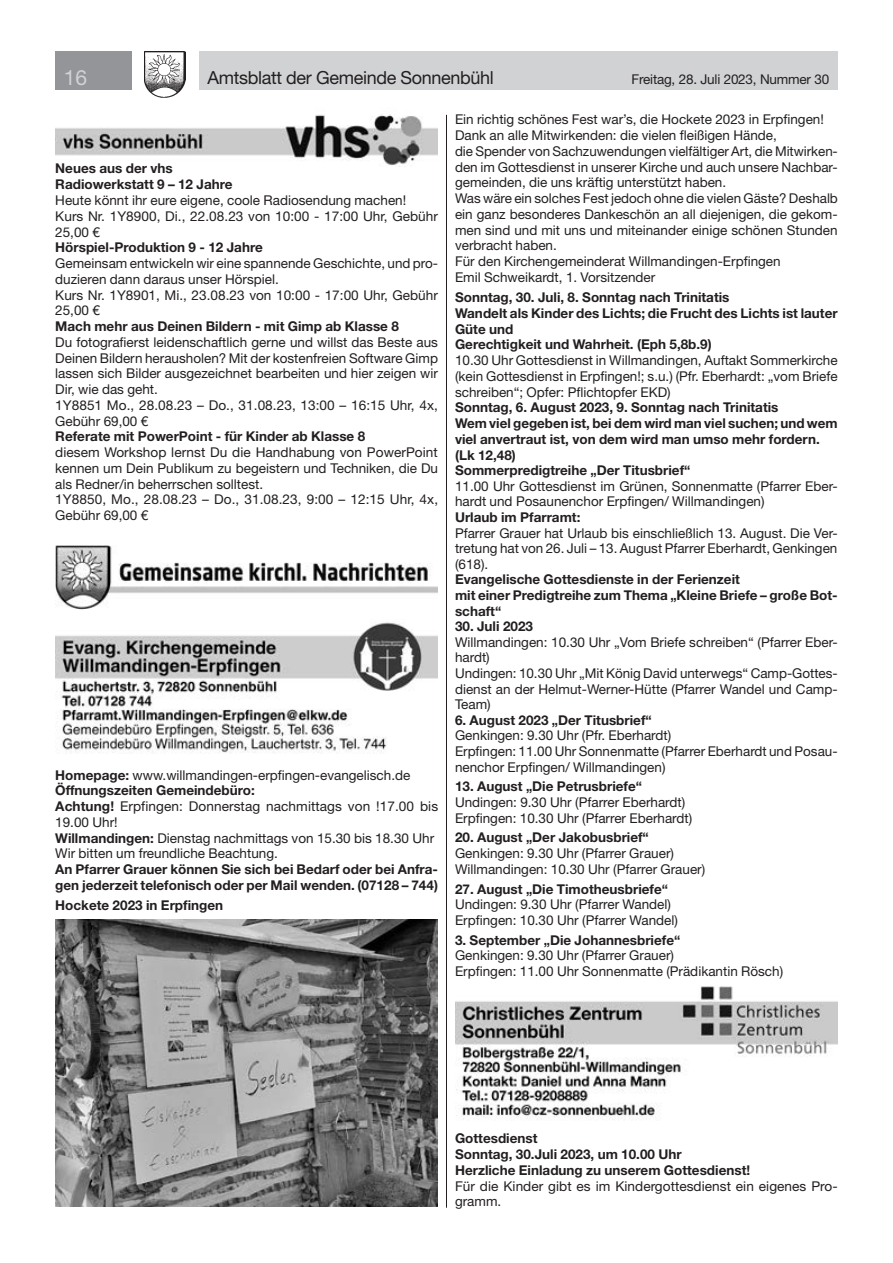
<style>
.page{position:relative;width:893px;height:1263px;background:#fff}
.page>*{position:absolute;margin:0;border:0;box-sizing:border-box;transform-origin:0 0}
.t1{font:21px "Helvetica Neue LT Std";color:#d1d2d4}
.t2{font:18px "Helvetica Neue LT Std";letter-spacing:-.02em;color:#231f20}
.t3{font:13.5px/15.8px "Helvetica Neue LT Std";color:#231f20}
.t4{font:700 13.5px/15.8px "Helvetica Neue LT Std";color:#231f20}
.s1{font-weight:700}
</style>
<div class="page">
<div style="left:199px;top:51px;width:639px;height:38px;background:#d1d2d4"></div>
<div style="left:55px;top:51px;width:77px;height:38px;background:#939598"></div>
<img style="left:145px;top:51px;width:41px;height:47px">
<img style="left:55px;top:114px;width:383px;height:51px">
<img style="left:55px;top:545px;width:383px;height:65px">
<img style="left:55px;top:622px;width:383px;height:132px">
<img style="left:55px;top:919px;width:383px;height:287px">
<img style="left:455px;top:986px;width:383px;height:134px">
<hr style="left:446px;top:115px;width:1px;height:1093px;background:#231f20">
<h1 class="t1" style="left:64px;top:65px;width:25px">16</h1>
<h2 class="t2" style="left:207px;top:67px;width:288px">Amtsblatt der Gemeinde Sonnenbühl</h2>
<p class="t3" style="left:632px;top:71px;width:199px">Freitag, 28. Juli 2023, Nummer 30</p>
<p class="t4" style="left:55px;top:160px;width:179px">Neues aus der vhs<br>Radiowerkstatt 9 – 12 Jahre</p>
<p class="t3" style="left:55px;top:192px;width:384px">Heute könnt ihr eure eigene, coole Radiosendung machen!<br>Kurs Nr. 1Y8900, Di., 22.08.23 von 10:00 - 17:00 Uhr, Gebühr<br>25,00 €</p>
<p class="t4" style="left:55px;top:239px;width:209px">Hörspiel-Produktion 9 - 12 Jahre</p>
<p class="t3" style="left:55px;top:255px;width:384px">Gemeinsam entwickeln wir eine spannende Geschichte, und pro&shy;duzieren dann daraus unser Hörspiel.<br>Kurs Nr. 1Y8901, Mi., 23.08.23 von 10:00 - 17:00 Uhr, Gebühr 25,00 €</p>
<p class="t4" style="left:55px;top:318px;width:345px">Mach mehr aus Deinen Bildern - mit Gimp ab Klasse 8</p>
<p class="t3" style="left:55px;top:334px;width:384px">Du fotografierst leidenschaftlich gerne und willst das Beste aus Deinen Bildern herausholen? Mit der kostenfreien Software Gimp lassen sich Bilder ausgezeichnet bearbeiten und hier zeigen wir Dir, wie das geht.<br>1Y8851 Mo., 28.08.23 – Do., 31.08.23, 13:00 – 16:15 Uhr, 4x, Gebühr 69,00 €</p>
<p class="t4" style="left:55px;top:428px;width:311px">Referate mit PowerPoint - für Kinder ab Klasse 8</p>
<p class="t3" style="left:55px;top:444px;width:384px">diesem Workshop lernst Du die Handhabung von PowerPoint kennen um Dein Publikum zu begeistern und Techniken, die Du als Redner/in beherrschen solltest.<br>1Y8850, Mo., 28.08.23 – Do., 31.08.23, 9:00 – 12:15 Uhr, 4x, Gebühr 69,00 €</p>
<p class="t3" style="left:55px;top:767px;width:384px"><span class="s1">Homepage:</span> www.willmandingen-erpfingen-evangelisch.de <span class="s1">Öffnungszeiten Gemeindebüro:<br>Achtung!</span> Erpfingen: Donnerstag nachmittags von !17.00 bis 19.00 Uhr!<br><span class="s1">Willmandingen:</span> Dienstag nachmittags von 15.30 bis 18.30 Uhr Wir bitten um freundliche Beachtung.</p>
<p class="t4" style="left:55px;top:861px;width:384px">An Pfarrer Grauer können Sie sich bei Bedarf oder bei Anfra&shy;gen jederzeit telefonisch oder per Mail wenden. (07128 – 744)</p>
<p class="t4" style="left:55px;top:897px;width:169px">Hockete 2023 in Erpfingen</p>
<p class="t3" style="left:455px;top:112px;width:384px">Ein richtig schönes Fest war’s, die Hockete 2023 in Erpfingen!<br>Dank an alle Mitwirkenden: die vielen fleißigen Hände,<br>die Spender von Sachzuwendungen vielfältiger Art, die Mitwirken&shy;den im Gottesdienst in unserer Kirche und auch unsere Nachbar&shy;gemeinden, die uns kräftig unterstützt haben.<br>Was wäre ein solches Fest jedoch ohne die vielen Gäste? Deshalb ein ganz besonderes Dankeschön an all diejenigen, die gekom&shy;men sind und mit uns und miteinander einige schönen Stunden verbracht haben.<br>Für den Kirchengemeinderat Willmandingen-Erpfingen<br>Emil Schweikardt, 1. Vorsitzender</p>
<p class="t4" style="left:455px;top:289px;width:384px">Sonntag, 30. Juli, 8. Sonntag nach Trinitatis<br>Wandelt als Kinder des Lichts; die Frucht des Lichts ist lauter Güte und<br>Gerechtigkeit und Wahrheit. (Eph 5,8b.9)</p>
<p class="t3" style="left:455px;top:352px;width:384px;text-align:justify">10.30 Uhr Gottesdienst in Willmandingen, Auftakt Sommerkirche (kein Gottesdienst in Erpfingen!; s.u.) (Pfr. Eberhardt: „vom Briefe schreiben“; Opfer: Pflichtopfer EKD)</p>
<p class="t4" style="left:455px;top:399px;width:384px">Sonntag, 6. August 2023, 9. Sonntag nach Trinitatis<br>Wem viel gegeben ist, bei dem wird man viel suchen; und wem viel anvertraut ist, von dem wird man umso mehr fordern. (Lk 12,48)<br>Sommerpredigtreihe „Der Titusbrief“</p>
<p class="t3" style="left:455px;top:478px;width:384px">11.00 Uhr Gottesdienst im Grünen, Sonnenmatte (Pfarrer Eber&shy;hardt und Posaunenchor Erpfingen/ Willmandingen)</p>
<p class="t4" style="left:455px;top:509px;width:127px">Urlaub im Pfarramt:</p>
<p class="t3" style="left:455px;top:525px;width:384px;text-align:justify">Pfarrer Grauer hat Urlaub bis einschließlich 13. August. Die Ver&shy;tretung hat von 26. Juli – 13. August Pfarrer Eberhardt, Genkingen (618).</p>
<p class="t4" style="left:455px;top:571px;width:384px">Evangelische Gottesdienste in der Ferienzeit<br>mit einer Predigtreihe zum Thema „Kleine Briefe – große Bot&shy;schaft“</p>
<p class="t4" style="left:455px;top:618px;width:80px">30. Juli 2023</p>
<p class="t3" style="left:455px;top:634px;width:384px">Willmandingen: 10.30 Uhr „Vom Briefe schreiben“ (Pfarrer Eber&shy;hardt)<br>Undingen: 10.30 Uhr „Mit König David unterwegs“ Camp-Gottes&shy;dienst an der Helmut-Werner-Hütte (Pfarrer Wandel und Camp-Team)</p>
<p class="t4" style="left:455px;top:712px;width:198px">6. August 2023 „Der Titusbrief“</p>
<p class="t3" style="left:455px;top:727px;width:384px">Genkingen: 9.30 Uhr (Pfr. Eberhardt)<br>Erpfingen: 11.00 Uhr Sonnenmatte (Pfarrer Eberhardt und Posau&shy;nenchor Erpfingen/ Willmandingen)</p>
<p class="t4" style="left:455px;top:778px;width:189px">13. August „Die Petrusbriefe“</p>
<p class="t3" style="left:455px;top:794px;width:239px">Undingen: 9.30 Uhr (Pfarrer Eberhardt)<br>Erpfingen: 10.30 Uhr (Pfarrer Eberhardt)</p>
<p class="t4" style="left:455px;top:829px;width:195px">20. August „Der Jakobusbrief“</p>
<p class="t3" style="left:455px;top:845px;width:252px">Genkingen: 9.30 Uhr (Pfarrer Grauer)<br>Willmandingen: 10.30 Uhr (Pfarrer Grauer)</p>
<p class="t4" style="left:455px;top:880px;width:215px">27. August „Die Timotheusbriefe“</p>
<p class="t3" style="left:455px;top:896px;width:225px">Undingen: 9.30 Uhr (Pfarrer Wandel)<br>Erpfingen: 10.30 Uhr (Pfarrer Wandel)</p>
<p class="t4" style="left:455px;top:932px;width:227px">3. September „Die Johannesbriefe“</p>
<p class="t3" style="left:455px;top:947px;width:330px">Genkingen: 9.30 Uhr (Pfarrer Grauer)<br>Erpfingen: 11.00 Uhr Sonnenmatte (Prädikantin Rösch)</p>
<p class="t4" style="left:455px;top:1130px;width:297px">Gottesdienst<br>Sonntag, 30.Juli 2023, um 10.00 Uhr<br>Herzliche Einladung zu unserem Gottesdienst!</p>
<p class="t3" style="left:455px;top:1178px;width:384px">Für die Kinder gibt es im Kindergottesdienst ein eigenes Pro&shy;gramm.</p>
</div>
